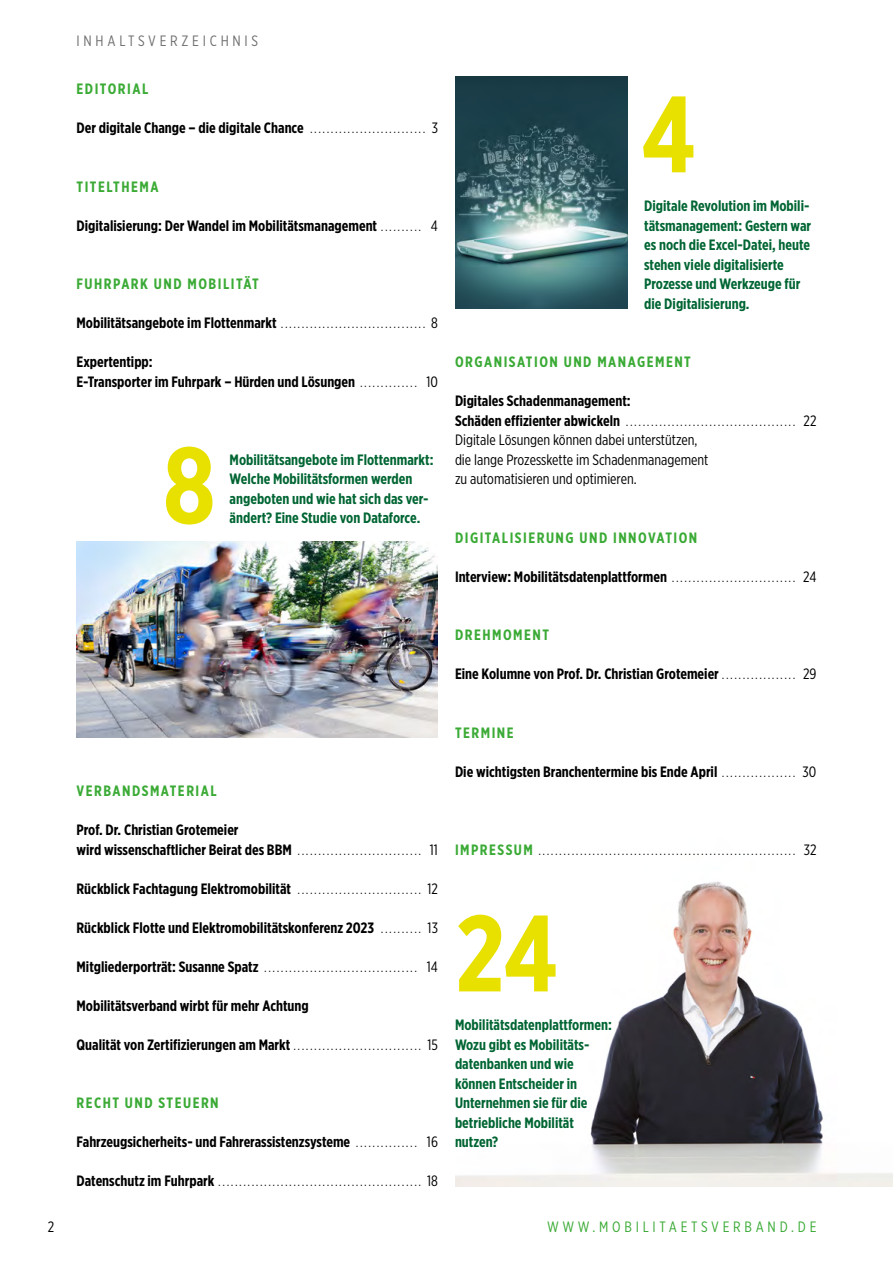
<style>
.page{position:relative;width:893px;height:1263px;background:#fff}
.page>*{position:absolute;margin:0;border:0;box-sizing:border-box;transform-origin:0 0}
.Inhalt_riesige_Zahl{font:700 108px "Gotham X Narrow";color:#e8e100}
.Inhalt_Text{font:700 15px/19.5px "Gotham X Narrow";color:#000}
.Inhalt_Teasertext_fr{font:700 15px/19.5px "Gotham X Narrow";color:#006533}
.Inhalt_Text-2{font:300 15px "Gotham X Narrow";color:#000}
.Inhalt_Rubrik{font:700 15px "Gotham X Narrow";letter-spacing:.1em;color:#3aaa35}
.Inhalt_Teasertext{font:15px/19.5px "Gotham X Narrow";color:#000}
.t1{font:15px "Gotham X Narrow";letter-spacing:.25em;color:#3aaa35}
.Rubrikentitel{font:15px "Gotham X Narrow";letter-spacing:.25em;color:#706f6f}
.s1{font-weight:300}
.s2{font-weight:400}
.s3{font-weight:700}
.s4{font-weight:700;color:#3aaa35}
</style>
<div class="page">
<img style="left:455px;top:882px;width:438px;height:304px">
<img style="left:455px;top:77px;width:172px;height:232px">
<img style="left:77px;top:542px;width:361px;height:196px">
<p class="Rubrikentitel" style="left:77px;top:32px;width:183px">INHALTSVERZEICHNIS</p>
<p class="Inhalt_Rubrik" style="left:77px;top:80px;width:73px">EDITORIAL</p>
<p class="Inhalt_Text" style="left:77px;top:118px;width:363px">Der digitale Change – die digitale Chance <span class="s1">............................</span> <span class="s2">3</span></p>
<p class="Inhalt_riesige_Zahl" style="left:641px;top:68px;width:56px">4</p>
<p class="Inhalt_Rubrik" style="left:77px;top:177px;width:84px">TITELTHEMA</p>
<p class="Inhalt_Text" style="left:77px;top:216px;width:363px">Digitalisierung: Der Wandel im Mobilitätsmanagement <span class="s1">..........</span> <span class="s2">4</span></p>
<p class="Inhalt_Teasertext_fr" style="left:644px;top:196px;width:169px">Digitale Revolution im Mobili&shy;tätsmanagement: Gestern war es noch die Excel-Datei, heute stehen viele digitalisierte<br>Prozesse und Werkzeuge für die Digitalisierung.</p>
<p class="Inhalt_Rubrik" style="left:77px;top:275px;width:184px">FUHRPARK UND MOBILITÄT</p>
<p class="Inhalt_Text-2" style="left:77px;top:314px;width:363px"><span class="s3">Mobilitätsangebote im Flottenmarkt</span> ................................... <span class="s2">8</span></p>
<p class="Inhalt_Text" style="left:77px;top:352px;width:363px">Expertentipp:<br>E-Transporter im Fuhrpark – Hürden und Lösungen <span class="s1">..............</span> <span class="s2">10</span></p>
<p class="Inhalt_Rubrik" style="left:455px;top:353px;width:237px">ORGANISATION UND MANAGEMENT</p>
<p class="Inhalt_Text" style="left:455px;top:391px;width:363px">Digitales Schadenmanagement:<br>Schäden effizienter abwickeln <span class="s1">.........................................</span> <span class="s2">22</span></p>
<p class="Inhalt_Teasertext" style="left:455px;top:430px;width:255px">Digitale Lösungen können dabei unterstützen, die lange Prozesskette im Schadenmanagement zu automatisieren und optimieren.</p>
<p class="Inhalt_riesige_Zahl" style="left:163px;top:419px;width:54px">8</p>
<p class="Inhalt_Teasertext_fr" style="left:230px;top:450px;width:205px">Mobilitätsangebote im Flottenmarkt:<br>Welche Mobilitätsformen werden angeboten und wie hat sich das ver&shy;ändert? Eine Studie von Dataforce.</p>
<p class="Inhalt_Rubrik" style="left:455px;top:528px;width:244px">DIGITALISIERUNG UND INNOVATION</p>
<p class="Inhalt_Text" style="left:455px;top:567px;width:363px">Interview: Mobilitätsdatenplattformen <span class="s1">..............................</span> <span class="s2">24</span></p>
<p class="Inhalt_Rubrik" style="left:455px;top:626px;width:96px">DREHMOMENT</p>
<p class="Inhalt_Text" style="left:455px;top:664px;width:363px">Eine Kolumne von Prof. Dr. Christian Grotemeier <span class="s1">..................</span> <span class="s2">29</span></p>
<p class="Inhalt_Rubrik" style="left:77px;top:782px;width:142px">VERBANDSMATERIAL</p>
<p class="Inhalt_Text" style="left:77px;top:820px;width:363px">Prof. Dr. Christian Grotemeier<br>wird wissenschaftlicher Beirat des BBM <span class="s1">..............................</span> <span class="s2">11</span></p>
<p class="Inhalt_Text" style="left:77px;top:879px;width:363px">Rückblick Fachtagung Elektromobilität <span class="s1">..............................</span> <span class="s2">12</span></p>
<p class="Inhalt_Text" style="left:77px;top:918px;width:363px">Rückblick Flotte und Elektromobilitätskonferenz 2023 <span class="s1">..........</span> <span class="s2">13</span></p>
<p class="Inhalt_Text-2" style="left:77px;top:958px;width:363px"><span class="s3">Mitgliederporträt: Susanne Spatz</span> ..................................... <span class="s2">14</span></p>
<p class="Inhalt_Text" style="left:77px;top:996px;width:234px">Mobilitätsverband wirbt für mehr Achtung</p>
<p class="Inhalt_Text" style="left:77px;top:1035px;width:363px">Qualität von Zertifizierungen am Markt <span class="s1">...............................</span> <span class="s2">15</span></p>
<p class="Inhalt_Rubrik" style="left:77px;top:1094px;width:144px">RECHT UND STEUERN</p>
<p class="Inhalt_Text" style="left:77px;top:1132px;width:363px">Fahrzeugsicherheits- und Fahrerassistenzsysteme <span class="s1">...............</span> <span class="s2">16</span></p>
<p class="Inhalt_Text-2" style="left:77px;top:1172px;width:363px"><span class="s3">Datenschutz im Fuhrpark</span> ................................................. <span class="s2">18</span></p>
<p class="Inhalt_Rubrik" style="left:455px;top:723px;width:60px">TERMINE</p>
<p class="Inhalt_Text" style="left:455px;top:762px;width:363px">Die wichtigsten Branchentermine bis Ende April <span class="s1">..................</span> <span class="s2">30</span></p>
<p class="Inhalt_Text-2" style="left:455px;top:841px;width:363px"><span class="s4">IMPRESSUM</span> .............................................................. <span class="s2">32</span></p>
<p class="Inhalt_riesige_Zahl" style="left:455px;top:887px;width:105px">24</p>
<p class="Inhalt_Teasertext_fr" style="left:455px;top:1015px;width:158px">Mobilitätsdatenplattformen:<br>Wozu gibt es Mobilitäts&shy;datenbanken und wie können Entscheider in<br>Unternehmen sie für die betriebliche Mobilität nutzen?</p>
<p class="Inhalt_Teasertext" style="left:48px;top:1217px;width:8px">2</p>
<p class="t1" style="left:547px;top:1218px;width:271px">WWW.MOBILITAETSVERBAND.DE</p>
</div>
